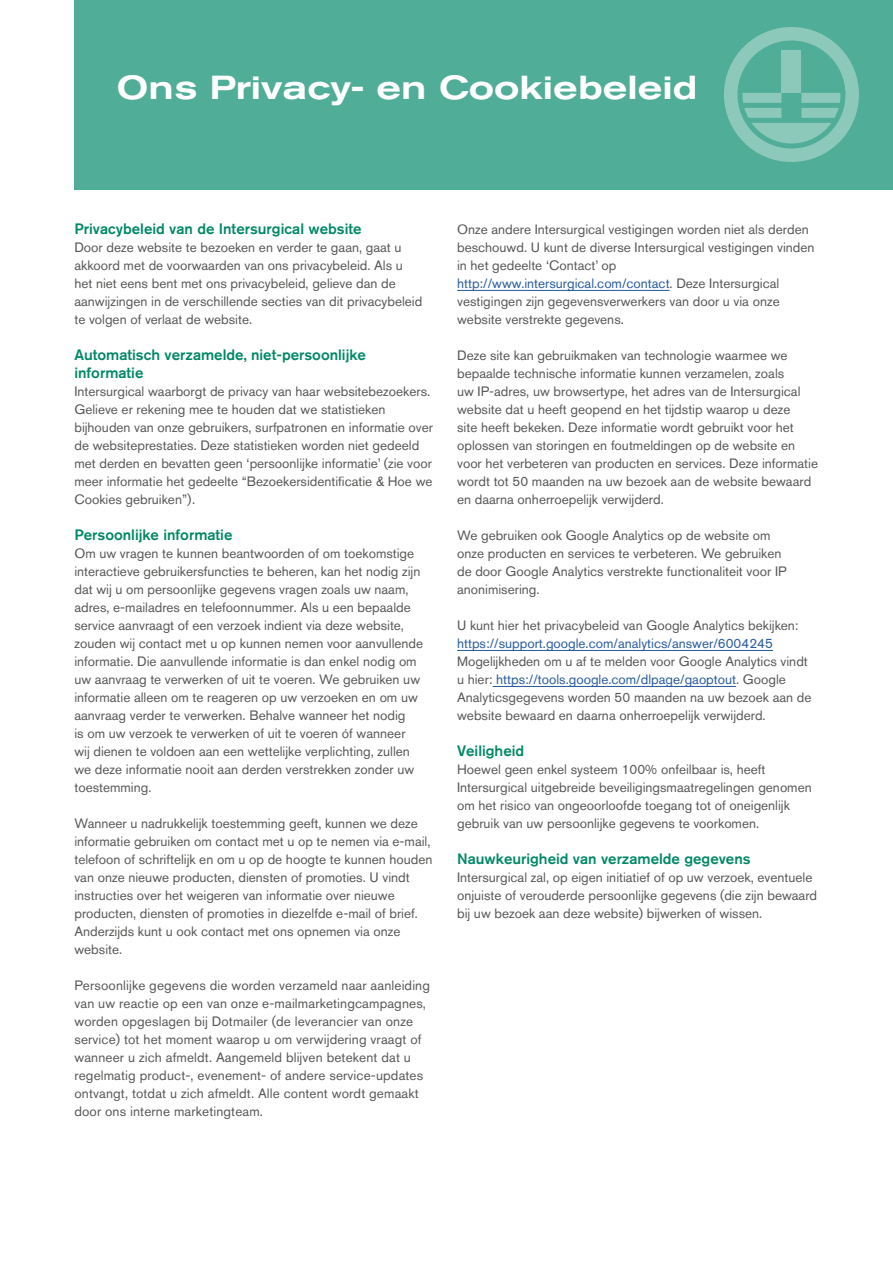
<style>
.page{position:relative;width:893px;height:1263px;background:#fff}
.page>*{position:absolute;margin:0;border:0;box-sizing:border-box;transform-origin:0 0}
.t1{font:500 expanded 33px "Akzidenz Grotesk BQ";color:#fff}
.t2{font:500 15px/18px "Akzidenz Grotesk BQ";color:#086}
.t3{font:13.5px/18px "Akzidenz Grotesk BQ";color:#575756}
.t4{font:13.5px "Akzidenz Grotesk BQ";color:#275b9b}
.s1{color:#275b9b}
</style>
<div class="page">
<div style="left:74px;top:0;width:819px;height:189px;background:#50ad97"></div>
<svg style="left:724px;top:27px;width:135px;height:135px"></svg>
<hr style="left:457px;top:290px;width:213px;height:1px;background:#275b9b">
<hr style="left:457px;top:650px;width:316px;height:1px;background:#275b9b">
<hr style="left:493px;top:686px;width:243px;height:1px;background:#275b9b">
<h1 class="t1" style="left:117px;top:68px;width:582px">Ons Privacy- en Cookiebeleid</h1>
<p class="t2" style="left:74px;top:219px;width:289px">Privacybeleid van de Intersurgical website</p>
<p class="t3" style="left:74px;top:238px;width:349px">Door deze website te bezoeken en verder te gaan, gaat u akkoord met de voorwaarden van ons privacybeleid. Als u het niet eens bent met ons privacybeleid, gelieve dan de aanwijzingen in de verschillende secties van dit privacybeleid te volgen of verlaat de website.</p>
<p class="t2" style="left:74px;top:345px;width:293px">Automatisch verzamelde, niet-persoonlijke informatie</p>
<p class="t3" style="left:74px;top:382px;width:360px">Intersurgical waarborgt de privacy van haar websitebezoekers.<br>Gelieve er rekening mee te houden dat we statistieken bijhouden van onze gebruikers, surfpatronen en informatie over de websiteprestaties. Deze statistieken worden niet gedeeld met derden en bevatten geen ‘persoonlijke informatie’ (zie voor meer informatie het gedeelte “Bezoekersidentificatie &amp; Hoe we Cookies gebruiken”).</p>
<p class="t2" style="left:74px;top:525px;width:160px">Persoonlijke informatie</p>
<p class="t3" style="left:74px;top:544px;width:350px">Om uw vragen te kunnen beantwoorden of om toekomstige interactieve gebruikersfuncties te beheren, kan het nodig zijn dat wij u om persoonlijke gegevens vragen zoals uw naam, adres, e-mailadres en telefoonnummer. Als u een bepaalde service aanvraagt of een verzoek indient via deze website, zouden wij contact met u op kunnen nemen voor aanvullende informatie. Die aanvullende informatie is dan enkel nodig om uw aanvraag te verwerken of uit te voeren. We gebruiken uw informatie alleen om te reageren op uw verzoeken en om uw aanvraag verder te verwerken. Behalve wanneer het nodig<br>is om uw verzoek te verwerken of uit te voeren óf wanneer wij dienen te voldoen aan een wettelijke verplichting, zullen we deze informatie nooit aan derden verstrekken zonder uw toestemming.</p>
<p class="t3" style="left:74px;top:814px;width:360px">Wanneer u nadrukkelijk toestemming geeft, kunnen we deze informatie gebruiken om contact met u op te nemen via e-mail, telefoon of schriftelijk en om u op de hoogte te kunnen houden van onze nieuwe producten, diensten of promoties. U vindt instructies over het weigeren van informatie over nieuwe producten, diensten of promoties in diezelfde e-mail of brief.<br>Anderzijds kunt u ook contact met ons opnemen via onze website.</p>
<p class="t3" style="left:74px;top:976px;width:357px">Persoonlijke gegevens die worden verzameld naar aanleiding van uw reactie op een van onze e-mailmarketingcampagnes, worden opgeslagen bij Dotmailer (de leverancier van onze service) tot het moment waarop u om verwijdering vraagt of wanneer u zich afmeldt. Aangemeld blijven betekent dat u regelmatig product-, evenement- of andere service-updates ontvangt, totdat u zich afmeldt. Alle content wordt gemaakt door ons interne marketingteam.</p>
<p class="t3" style="left:457px;top:220px;width:359px">Onze andere Intersurgical vestigingen worden niet als derden beschouwd. U kunt de diverse Intersurgical vestigingen vinden in het gedeelte ‘Contact’ op <span class="s1">http://www.intersurgical.com/contact</span>. Deze Intersurgical vestigingen zijn gegevensverwerkers van door u via onze website verstrekte gegevens.</p>
<p class="t3" style="left:457px;top:346px;width:362px">Deze site kan gebruikmaken van technologie waarmee we bepaalde technische informatie kunnen verzamelen, zoals<br>uw IP-adres, uw browsertype, het adres van de Intersurgical website dat u heeft geopend en het tijdstip waarop u deze<br>site heeft bekeken. Deze informatie wordt gebruikt voor het oplossen van storingen en foutmeldingen op de website en voor het verbeteren van producten en services. Deze informatie wordt tot 50 maanden na uw bezoek aan de website bewaard en daarna onherroepelijk verwijderd.</p>
<p class="t3" style="left:457px;top:526px;width:331px">We gebruiken ook Google Analytics op de website om onze producten en services te verbeteren. We gebruiken de door Google Analytics verstrekte functionaliteit voor IP anonimisering.</p>
<p class="t3" style="left:457px;top:616px;width:343px">U kunt hier het privacybeleid van Google Analytics bekijken:</p>
<p class="t4" style="left:457px;top:635px;width:317px">https://support.google.com/analytics/answer/6004245</p>
<p class="t3" style="left:457px;top:652px;width:356px">Mogelijkheden om u af te melden voor Google Analytics vindt u hier: <span class="s1">https://tools.google.com/dlpage/gaoptout</span>. Google Analyticsgegevens worden 50 maanden na uw bezoek aan de website bewaard en daarna onherroepelijk verwijderd.</p>
<p class="t2" style="left:457px;top:741px;width:69px">Veiligheid</p>
<p class="t3" style="left:457px;top:760px;width:356px">Hoewel geen enkel systeem 100% onfeilbaar is, heeft Intersurgical uitgebreide beveiligingsmaatregelingen genomen om het risico van ongeoorloofde toegang tot of oneigenlijk gebruik van uw persoonlijke gegevens te voorkomen.</p>
<p class="t2" style="left:457px;top:849px;width:295px">Nauwkeurigheid van verzamelde gegevens</p>
<p class="t3" style="left:457px;top:868px;width:362px">Intersurgical zal, op eigen initiatief of op uw verzoek, eventuele onjuiste of verouderde persoonlijke gegevens (die zijn bewaard bij uw bezoek aan deze website) bijwerken of wissen.</p>
</div>
